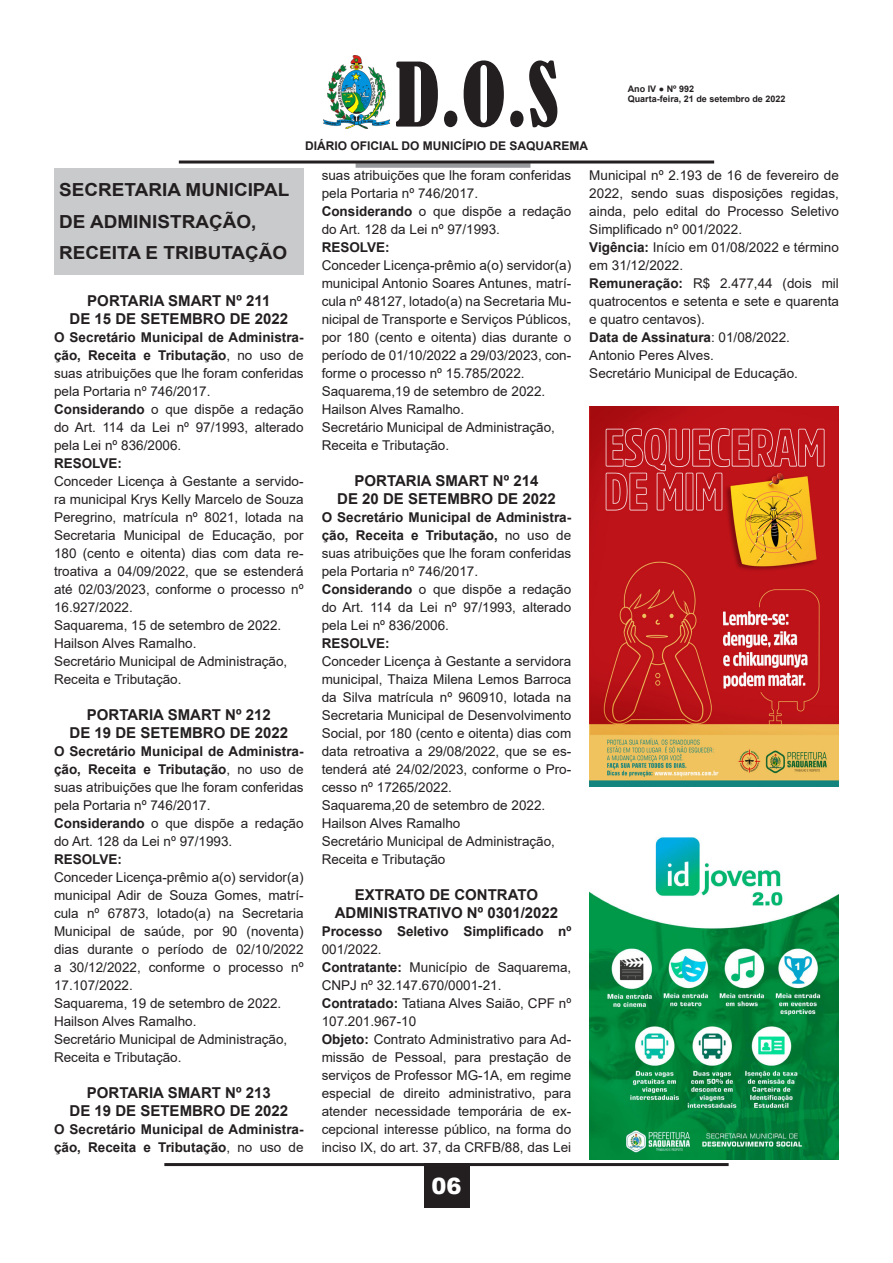
<style>
.page{position:relative;width:893px;height:1263px;background:#fff}
.page>*{position:absolute;margin:0;border:0;box-sizing:border-box;transform-origin:0 0}
.t1{font:condensed 82.5px "Bernard";color:#231f20}
.t2{font:900 22.5px "Arial";color:#fff}
.t3{font:700 18px "Arial";color:#231f20;scale:1.05 1}
.t4{font:700 15px "Arial";color:#231f20}
.t5{font:13.5px/18px "Arial";color:#231f20;text-align:justify}
.t6{font:700 13.5px/18px "Arial";color:#231f20}
.t7{font:700 12px "Arial";color:#231f20}
.t8{font:700 9px/10.8px "Arial";color:#231f20}
.s1{font-weight:700}
.s2{font-weight:400}
</style>
<div class="page">
<hr style="left:164px;top:1163px;width:565px;height:3px;background:#231f20">
<div style="left:424px;top:1163px;width:45px;height:45px;background:#231f20"></div>
<img style="left:324px;top:55px;width:65px;height:73px">
<div style="left:356px;top:163px;width:174px;height:5px;background:#97999c"></div>
<hr style="left:179px;top:161px;width:535px;height:3px;background:#231f20">
<div style="left:54px;top:168px;width:250px;height:107px;background:#c9cacc"></div>
<img style="left:589px;top:406px;width:250px;height:381px">
<img style="left:589px;top:837px;width:250px;height:323px">
<h1 class="t1" style="left:395px;top:47px;width:165px">D.O.S</h1>
<p class="t7" style="left:305px;top:137px;width:285px">DIÁRIO OFICIAL DO MUNICÍPIO DE SAQUAREMA</p>
<p class="t8" style="left:628px;top:83px;width:159px">Ano IV ● Nº 992<br>Quarta-feira, 21 de setembro de 2022</p>
<p class="t3" style="left:59px;top:177px;width:221px">SECRETARIA MUNICIPAL</p>
<p class="t3" style="left:59px;top:209px;width:189px">DE ADMINISTRAÇÃO,</p>
<p class="t3" style="left:59px;top:240px;width:219px">RECEITA E TRIBUTAÇÃO</p>
<p class="t4" style="left:87px;top:290px;width:184px">PORTARIA SMART Nº 211</p>
<p class="t4" style="left:70px;top:308px;width:220px">DE 15 DE SETEMBRO DE 2022</p>
<p class="t5" style="left:54px;top:328px;width:251px"><span class="s1">O Secretário Municipal de Administra&shy;ção, Receita e Tributação</span>, no uso de suas atribuições que lhe foram conferidas pela Portaria nº 746/2017.</p>
<p class="t5" style="left:54px;top:400px;width:251px"><span class="s1">Considerando</span> o que dispõe a redação do Art. 114 da Lei nº 97/1993, alterado pela Lei nº 836/2006.</p>
<p class="t6" style="left:54px;top:454px;width:70px">RESOLVE:</p>
<p class="t5" style="left:54px;top:472px;width:251px">Conceder Licença à Gestante a servido&shy;ra municipal Krys Kelly Marcelo de Souza Peregrino, matrícula nº 8021, lotada na Secretaria Municipal de Educação, por 180 (cento e oitenta) dias com data re&shy;troativa a 04/09/2022, que se estenderá até 02/03/2023, conforme o processo nº 16.927/2022.</p>
<p class="t5" style="left:54px;top:616px;width:229px">Saquarema, 15 de setembro de 2022.</p>
<p class="t5" style="left:54px;top:634px;width:144px">Hailson Alves Ramalho.</p>
<p class="t5" style="left:54px;top:652px;width:235px">Secretário Municipal de Administração,</p>
<p class="t5" style="left:54px;top:670px;width:129px">Receita e Tributação.</p>
<p class="t4" style="left:87px;top:704px;width:185px">PORTARIA SMART Nº 212</p>
<p class="t4" style="left:70px;top:722px;width:220px">DE 19 DE SETEMBRO DE 2022</p>
<p class="t5" style="left:54px;top:742px;width:251px"><span class="s1">O Secretário Municipal de Administra&shy;ção, Receita e Tributação</span>, no uso de suas atribuições que lhe foram conferidas pela Portaria nº 746/2017.</p>
<p class="t5" style="left:54px;top:814px;width:251px"><span class="s1">Considerando</span> o que dispõe a redação do Art. 128 da Lei nº 97/1993.</p>
<p class="t6" style="left:54px;top:850px;width:70px">RESOLVE:</p>
<p class="t5" style="left:54px;top:868px;width:251px">Conceder Licença-prêmio a(o) servidor(a) municipal Adir de Souza Gomes, matrí&shy;cula nº 67873, lotado(a) na Secretaria Municipal de saúde, por 90 (noventa) dias durante o período de 02/10/2022 a 30/12/2022, conforme o processo nº 17.107/2022.</p>
<p class="t5" style="left:54px;top:994px;width:229px">Saquarema, 19 de setembro de 2022.</p>
<p class="t5" style="left:54px;top:1012px;width:144px">Hailson Alves Ramalho.</p>
<p class="t5" style="left:54px;top:1030px;width:235px">Secretário Municipal de Administração,</p>
<p class="t5" style="left:54px;top:1048px;width:129px">Receita e Tributação.</p>
<p class="t4" style="left:87px;top:1082px;width:185px">PORTARIA SMART Nº 213</p>
<p class="t4" style="left:70px;top:1100px;width:220px">DE 19 DE SETEMBRO DE 2022</p>
<p class="t6" style="left:54px;top:1120px;width:251px">O Secretário Municipal de Administra&shy;ção, Receita e Tributação<span class="s2">, no uso de</span></p>
<p class="t5" style="left:322px;top:166px;width:251px">suas atribuições que lhe foram conferidas pela Portaria nº 746/2017.</p>
<p class="t5" style="left:322px;top:202px;width:251px"><span class="s1">Considerando</span> o que dispõe a redação do Art. 128 da Lei nº 97/1993.</p>
<p class="t6" style="left:322px;top:238px;width:70px">RESOLVE:</p>
<p class="t5" style="left:322px;top:256px;width:251px">Conceder Licença-prêmio a(o) servidor(a) municipal Antonio Soares Antunes, matrí&shy;cula nº 48127, lotado(a) na Secretaria Mu&shy;nicipal de Transporte e Serviços Públicos, por 180 (cento e oitenta) dias durante o período de 01/10/2022 a 29/03/2023, con&shy;forme o processo nº 15.785/2022.</p>
<p class="t5" style="left:322px;top:382px;width:225px">Saquarema,19 de setembro de 2022.</p>
<p class="t5" style="left:322px;top:400px;width:144px">Hailson Alves Ramalho.</p>
<p class="t5" style="left:322px;top:418px;width:235px">Secretário Municipal de Administração,</p>
<p class="t5" style="left:322px;top:436px;width:129px">Receita e Tributação.</p>
<p class="t4" style="left:355px;top:470px;width:185px">PORTARIA SMART Nº 214</p>
<p class="t4" style="left:337px;top:488px;width:220px">DE 20 DE SETEMBRO DE 2022</p>
<p class="t5" style="left:322px;top:508px;width:251px"><span class="s1">O Secretário Municipal de Administra&shy;ção, Receita e Tributação,</span> no uso de suas atribuições que lhe foram conferidas pela Portaria nº 746/2017.</p>
<p class="t5" style="left:322px;top:580px;width:251px"><span class="s1">Considerando</span> o que dispõe a redação do Art. 114 da Lei nº 97/1993, alterado pela Lei nº 836/2006.</p>
<p class="t6" style="left:322px;top:634px;width:70px">RESOLVE:</p>
<p class="t5" style="left:322px;top:652px;width:251px">Conceder Licença à Gestante a servidora municipal, Thaiza Milena Lemos Barroca da Silva matrícula nº 960910, lotada na Secretaria Municipal de Desenvolvimento Social, por 180 (cento e oitenta) dias com data retroativa a 29/08/2022, que se es&shy;tenderá até 24/02/2023, conforme o Pro&shy;cesso nº 17265/2022.</p>
<p class="t5" style="left:322px;top:796px;width:225px">Saquarema,20 de setembro de 2022.</p>
<p class="t5" style="left:322px;top:814px;width:140px">Hailson Alves Ramalho</p>
<p class="t5" style="left:322px;top:832px;width:235px">Secretário Municipal de Administração,</p>
<p class="t5" style="left:322px;top:850px;width:125px">Receita e Tributação</p>
<p class="t4" style="left:355px;top:884px;width:185px">EXTRATO DE CONTRATO</p>
<p class="t4" style="left:335px;top:902px;width:225px">ADMINISTRATIVO Nº 0301/2022</p>
<p class="t6" style="left:322px;top:922px;width:251px">Processo Seletivo Simplificado nº<br><span class="s2">001/2022.</span></p>
<p class="t5" style="left:322px;top:958px;width:251px"><span class="s1">Contratante:</span> Município de Saquarema,<br>CNPJ nº 32.147.670/0001-21.</p>
<p class="t5" style="left:322px;top:994px;width:251px"><span class="s1">Contratado:</span> Tatiana Alves Saião, CPF nº<br>107.201.967-10</p>
<p class="t5" style="left:322px;top:1030px;width:251px"><span class="s1">Objeto:</span> Contrato Administrativo para Ad&shy;missão de Pessoal, para prestação de serviços de Professor MG-1A, em regime especial de direito administrativo, para atender necessidade temporária de ex&shy;cepcional interesse público, na forma do inciso IX, do art. 37, da CRFB/88, das Lei</p>
<h2 class="t2" style="left:431px;top:1170px;width:32px">06</h2>
<p class="t5" style="left:589px;top:166px;width:251px">Municipal nº 2.193 de 16 de fevereiro de 2022, sendo suas disposições regidas, ainda, pelo edital do Processo Seletivo Simplificado nº 001/2022.</p>
<p class="t5" style="left:589px;top:238px;width:251px"><span class="s1">Vigência:</span> Início em 01/08/2022 e término em 31/12/2022.</p>
<p class="t5" style="left:589px;top:274px;width:251px"><span class="s1">Remuneração:</span> R$ 2.477,44 (dois mil quatrocentos e setenta e sete e quarenta e quatro centavos).</p>
<p class="t6" style="left:589px;top:328px;width:202px">Data de Assinatura<span class="s2">: 01/08/2022.</span></p>
<p class="t5" style="left:589px;top:346px;width:126px">Antonio Peres Alves.</p>
<p class="t5" style="left:589px;top:364px;width:210px">Secretário Municipal de Educação.</p>
</div>
